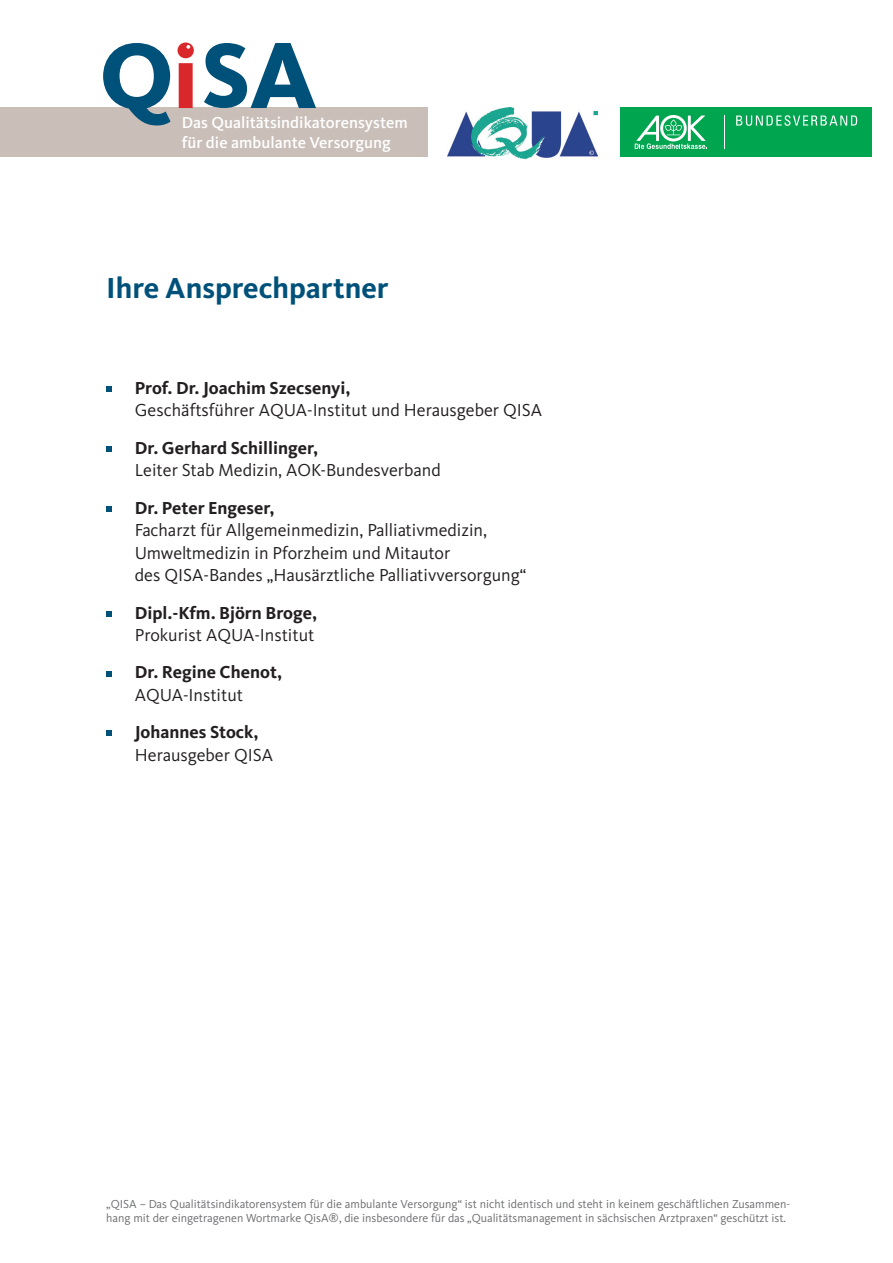
<style>
.page{position:relative;width:893px;height:1263px;background:#fff}
.page>*{position:absolute;margin:0;border:0;box-sizing:border-box;transform-origin:0 0}
.t1{font:700 30px "Kievit";color:#00517a}
.t2{font:18px/22.5px "Kievit";color:#231f20}
.t3{font:700 18px/22.5px "Kievit";color:#231f20}
.t4{font:500 16.5px "Kievit";color:#fff}
.t5{font:12px/13.5px "Kievit";color:#6c6d70}
.s1{font-weight:700}
.s2{font-weight:400}
</style>
<div class="page">
<div style="left:0;top:107px;width:427px;height:50px;background:#c9beb8"></div>
<svg style="left:178px;top:43px;width:16px;height:65px"></svg>
<svg style="left:103px;top:43px;width:68px;height:82px"></svg>
<svg style="left:204px;top:43px;width:112px;height:65px"></svg>
<img style="left:448px;top:107px;width:149px;height:53px">
<div style="left:620px;top:107px;width:252px;height:50px;background:#00a54f"></div>
<svg style="left:736px;top:115px;width:121px;height:11px"></svg>
<hr style="left:724px;top:115px;width:1px;height:34px;background:#fff">
<svg style="left:635px;top:115px;width:72px;height:34px"></svg>
<svg style="left:106px;top:386px;width:5px;height:6px"></svg>
<svg style="left:106px;top:446px;width:5px;height:5px"></svg>
<svg style="left:106px;top:506px;width:5px;height:5px"></svg>
<svg style="left:106px;top:611px;width:5px;height:5px"></svg>
<svg style="left:106px;top:671px;width:5px;height:5px"></svg>
<svg style="left:106px;top:731px;width:5px;height:5px"></svg>
<p class="t4" style="left:182px;top:113px;width:227px">Das Qualitätsindikatorensystem</p>
<p class="t4" style="left:182px;top:132px;width:210px">für die ambulante Versorgung</p>
<p class="t1" style="left:106px;top:270px;width:284px">Ihre Ansprechpartner</p>
<p class="t2" style="left:135px;top:376px;width:409px"><span class="s1">Prof. Dr. Joachim Szecsenyi,<br></span>Geschäftsführer AQUA-Institut und Herausgeber QISA</p>
<p class="t2" style="left:135px;top:436px;width:308px"><span class="s1">Dr. Gerhard Schillinger,<br></span>Leiter Stab Medizin, AOK-Bundesverband</p>
<p class="t2" style="left:135px;top:496px;width:393px"><span class="s1">Dr. Peter Engeser,<br></span>Facharzt für Allgemeinmedizin, Palliativmedizin, Umweltmedizin in Pforzheim und Mitautor<br>des QISA-Bandes „Hausärztliche Palliativversorgung“</p>
<p class="t2" style="left:135px;top:601px;width:184px"><span class="s1">Dipl.-Kfm. Björn Broge,<br></span>Prokurist AQUA-Institut</p>
<p class="t3" style="left:135px;top:661px;width:149px">Dr. Regine Chenot,<br><span class="s2">AQUA-Institut</span></p>
<p class="t2" style="left:135px;top:721px;width:140px"><span class="s1">Johannes Stock,<br></span>Herausgeber QISA</p>
<p class="t5" style="left:106px;top:1197px;width:685px">„QISA – Das Qualitätsindikatorensystem für die ambulante Versorgung“ ist nicht identisch und steht in keinem geschäftlichen Zusammen&shy;hang mit der eingetragenen Wortmarke QisA®, die insbesondere für das „Qualitätsmanagement in sächsischen Arztpraxen“ geschützt ist.</p>
</div>
